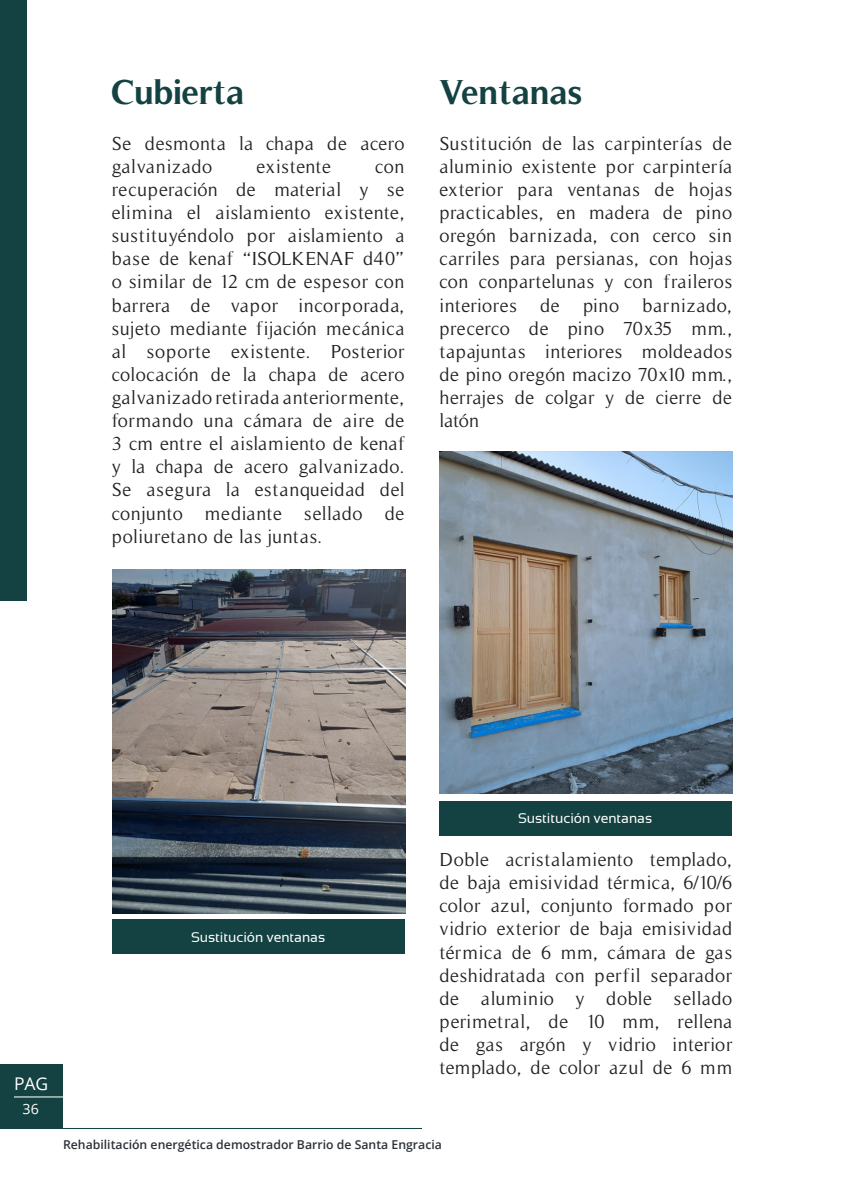
<style>
.page{position:relative;width:844px;height:1191px;background:#fff}
.page>*{position:absolute;margin:0;border:0;box-sizing:border-box;transform-origin:0 0}
.Nivel_2_Color_5{font:700 35px "Timeless";color:#144141}
.t1{font:19.25px/23.1px "Timeless";letter-spacing:.03em;color:#231f20;text-align:justify}
.t2{font:17.5px "Open Sans";color:#fff}
.t3{font:14.17px "Open Sans";color:#fff}
.Imágenes{font:14px "Sansation";color:#fff}
.t4{font:600 12.25px "Open Sans";color:#2d323a}
</style>
<div class="page">
<img style="left:112px;top:570px;width:293px;height:343px">
<div style="left:112px;top:919px;width:293px;height:35px;background:#144141"></div>
<img style="left:439px;top:451px;width:293px;height:342px">
<div style="left:439px;top:801px;width:293px;height:35px;background:#144141"></div>
<div style="left:0;top:0;width:26px;height:600px;background:#144141"></div>
<div style="left:0;top:1064px;width:63px;height:64px;background:#144141"></div>
<hr style="left:14px;top:1096px;width:49px;height:1px;background:#fff">
<hr style="left:0;top:1128px;width:422px;height:1px;background:#144141">
<p class="Nivel_2_Color_5" style="left:112px;top:71px;width:135px">Cubierta</p>
<p class="t1" style="left:112px;top:132px;width:294px">Se desmonta la chapa de acero galvanizado</p>
<p class="t1" style="left:256px;top:155px;width:76px">existente</p>
<p class="t1" style="left:112px;top:155px;width:294px;text-indent:263px">con recuperación de material y se elimina el aislamiento existente, sustituyéndolo por aislamiento a base de kenaf “ISOLKENAF d40” o similar de 12 cm de espesor con barrera de vapor incorporada, sujeto mediante fijación mecánica al soporte existente. Posterior colocación de la chapa de acero galvanizado retirada anteriormente, formando una cámara de aire de 3 cm entre el aislamiento de kenaf y la chapa de acero galvanizado.<br>Se asegura la estanqueidad del conjunto mediante sellado de poliuretano de las juntas.</p>
<p class="Nivel_2_Color_5" style="left:439px;top:71px;width:145px">Ventanas</p>
<p class="t1" style="left:439px;top:132px;width:294px">Sustitución de las carpinterías de aluminio existente por carpintería exterior para ventanas de hojas practicables, en madera de pino oregón barnizada, con cerco sin carriles para persianas, con hojas con conpartelunas y con fraileros interiores de pino barnizado, precerco de pino 70x35 mm., tapajuntas interiores moldeados de pino oregón macizo 70x10 mm., herrajes de colgar y de cierre de latón</p>
<p class="t2" style="left:14px;top:1072px;width:36px">PAG</p>
<p class="t3" style="left:23px;top:1099px;width:18px">36</p>
<p class="Imágenes" style="left:191px;top:929px;width:136px">Sustitución ventanas</p>
<p class="Imágenes" style="left:518px;top:810px;width:136px">Sustitución ventanas</p>
<p class="t1" style="left:439px;top:848px;width:294px">Doble acristalamiento templado, de baja emisividad térmica, 6/10/6 color azul, conjunto formado por vidrio exterior de baja emisividad térmica de 6 mm, cámara de gas deshidratada con perfil separador de aluminio y doble sellado perimetral, de 10 mm, rellena de gas argón y vidrio interior templado, de color azul de 6 mm</p>
<p class="t4" style="left:63px;top:1136px;width:380px">Rehabilitación energética demostrador Barrio de Santa Engracia</p>
</div>
